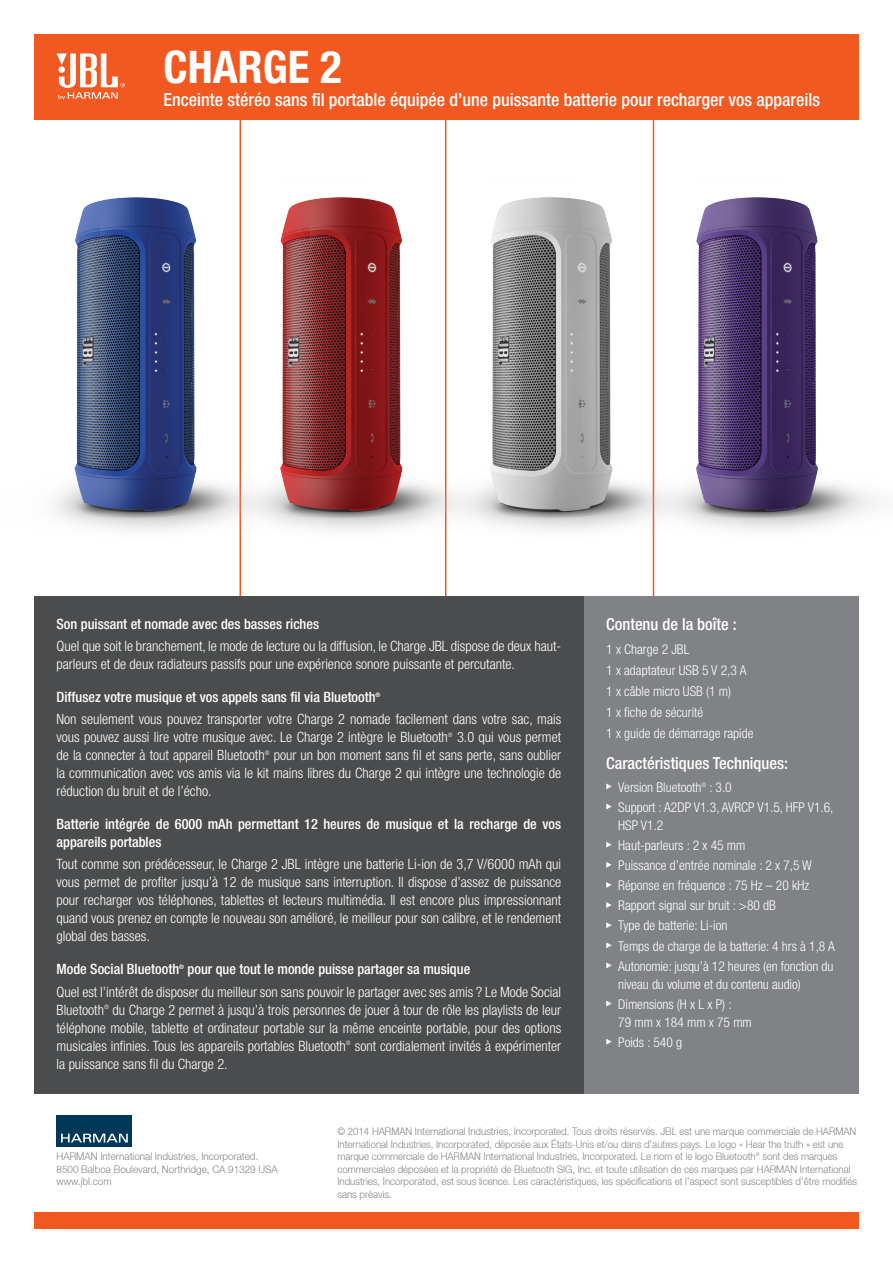
<style>
.page{position:relative;width:893px;height:1263px;background:#fff}
.page>*{position:absolute;margin:0;border:0;box-sizing:border-box;transform-origin:0 0}
.t1{font:700 condensed 45px "Helvetica Neue LT Pro";color:#fff}
.t2{font:500 condensed 18px "Helvetica Neue LT Pro";color:#fff}
.t3{font:500 condensed 16.5px "Helvetica Neue LT Pro";color:#fff}
.t4{font:300 condensed 14.25px/18px "Helvetica Neue LT Pro";color:#fff}
.t5{font:500 condensed 14.25px/18px "Helvetica Neue LT Pro";color:#fff}
.t6{font:300 condensed 13.5px/18px "Helvetica Neue LT Pro";color:#fff}
.t7{font:300 10.5px/12.6px "Helvetica Neue LT";color:#808285;scale:.92 1}
.t8{font:300 10.5px "Helvetica Neue LT";color:#808285;scale:.94 1}
.t9{font:300 condensed 6.15px "Helvetica Neue LT Pro";color:#fff}
.t10{font:500 condensed 6.15px "Helvetica Neue LT Pro";color:#fff}
</style>
<div class="page">
<hr style="left:239px;top:111px;width:2px;height:540px;background:#f15921">
<hr style="left:445px;top:111px;width:1px;height:540px;background:#f15921">
<hr style="left:653px;top:111px;width:1px;height:540px;background:#f15921">
<img style="left:54px;top:200px;width:47px;height:327px">
<img style="left:101px;top:182px;width:210px;height:356px">
<img style="left:311px;top:182px;width:205px;height:356px">
<img style="left:516px;top:182px;width:362px;height:356px">
<div style="left:34px;top:1213px;width:825px;height:16px;background:#f15921"></div>
<div style="left:57px;top:1116px;width:75px;height:31px;background:#003859"></div>
<svg style="left:61px;top:1134px;width:67px;height:8px"></svg>
<div style="left:34px;top:34px;width:825px;height:85px;background:#f15921"></div>
<svg style="left:57px;top:53px;width:68px;height:47px"></svg>
<div style="left:584px;top:596px;width:275px;height:498px;background:#808285"></div>
<svg style="left:606px;top:783px;width:6px;height:6px"></svg>
<svg style="left:606px;top:803px;width:6px;height:6px"></svg>
<svg style="left:606px;top:842px;width:6px;height:6px"></svg>
<svg style="left:606px;top:862px;width:6px;height:6px"></svg>
<svg style="left:606px;top:882px;width:6px;height:6px"></svg>
<svg style="left:606px;top:902px;width:6px;height:6px"></svg>
<svg style="left:606px;top:922px;width:6px;height:6px"></svg>
<svg style="left:606px;top:942px;width:6px;height:6px"></svg>
<svg style="left:606px;top:962px;width:6px;height:6px"></svg>
<svg style="left:606px;top:1000px;width:6px;height:6px"></svg>
<svg style="left:606px;top:1039px;width:6px;height:6px"></svg>
<div style="left:34px;top:596px;width:550px;height:498px;background:#4b4c4d"></div>
<p class="t1" style="left:163px;top:40px;width:180px">CHARGE 2</p>
<p class="t2" style="left:163px;top:89px;width:658px">Enceinte stéréo sans fil portable équipée d’une puissante batterie pour recharger vos appareils</p>
<p class="t5" style="left:57px;top:614px;width:264px">Son puissant et nomade avec des basses riches</p>
<p class="t4" style="left:57px;top:637px;width:506px">Quel que soit le branchement, le mode de lecture ou la diffusion, le Charge JBL dispose de deux haut&shy;parleurs et de deux radiateurs passifs pour une expérience sonore puissante et percutante.</p>
<p class="t5" style="left:57px;top:688px;width:321px">Diffusez votre musique et vos appels sans fil via Bluetooth</p>
<p class="t10" style="left:376px;top:691px;width:6px">®</p>
<p class="t4" style="left:57px;top:710px;width:506px">Non seulement vous pouvez transporter votre Charge 2 nomade facilement dans votre sac, mais vous pouvez aussi lire votre musique avec. Le Charge 2 intègre le Bluetooth</p>
<p class="t9" style="left:448px;top:731px;width:6px">®</p>
<p class="t4" style="left:457px;top:728px;width:106px">3.0 qui vous permet</p>
<p class="t4" style="left:57px;top:746px;width:210px">de la connecter à tout appareil Bluetooth</p>
<p class="t9" style="left:265px;top:749px;width:6px">®</p>
<p class="t4" style="left:57px;top:746px;width:506px;text-align:justify;text-indent:217px">pour un bon moment sans fil et sans perte, sans oublier la communication avec vos amis via le kit mains libres du Charge 2 qui intègre une technologie de réduction du bruit et de l’écho.</p>
<p class="t5" style="left:57px;top:815px;width:506px">Batterie intégrée de 6000 mAh permettant 12 heures de musique et la recharge de vos appareils portables</p>
<p class="t4" style="left:57px;top:855px;width:506px;text-align:justify">Tout comme son prédécesseur, le Charge 2 JBL intègre une batterie Li-ion de 3,7 V/6000 mAh qui vous permet de profiter jusqu’à 12 de musique sans interruption. Il dispose d’assez de puissance pour recharger vos téléphones, tablettes et lecteurs multimédia. Il est encore plus impressionnant quand vous prenez en compte le nouveau son amélioré, le meilleur pour son calibre, et le rendement global des basses.</p>
<p class="t5" style="left:57px;top:960px;width:124px">Mode Social Bluetooth</p>
<p class="t10" style="left:179px;top:963px;width:6px">®</p>
<p class="t5" style="left:188px;top:960px;width:284px">pour que tout le monde puisse partager sa musique</p>
<p class="t4" style="left:57px;top:982px;width:506px">Quel est l’intérêt de disposer du meilleur son sans pouvoir le partager avec ses amis ? Le Mode Social<br>Bluetooth</p>
<p class="t4" style="left:57px;top:1000px;width:506px;text-align:justify;text-indent:56px">du Charge 2 permet à jusqu’à trois personnes de jouer à tour de rôle les playlists de leur téléphone mobile, tablette et ordinateur portable sur la même enceinte portable, pour des options musicales infinies. Tous les appareils portables Bluetooth</p>
<p class="t9" style="left:104px;top:1003px;width:6px">®</p>
<p class="t9" style="left:346px;top:1039px;width:6px">®</p>
<p class="t4" style="left:355px;top:1036px;width:208px">sont cordialement invités à expérimenter</p>
<p class="t4" style="left:57px;top:1054px;width:173px">la puissance sans fil du Charge 2.</p>
<p class="t3" style="left:606px;top:615px;width:132px">Contenu de la boîte :</p>
<p class="t6" style="left:606px;top:640px;width:85px">1 x Charge 2 JBL</p>
<p class="t6" style="left:606px;top:661px;width:142px">1 x adaptateur USB 5 V 2,3 A</p>
<p class="t6" style="left:606px;top:682px;width:126px">1 x câble micro USB (1 m)</p>
<p class="t6" style="left:606px;top:703px;width:98px">1 x fiche de sécurité</p>
<p class="t6" style="left:606px;top:724px;width:149px">1 x guide de démarrage rapide</p>
<p class="t3" style="left:606px;top:753px;width:183px">Caractéristiques Techniques:</p>
<p class="t6" style="left:618px;top:778px;width:115px">Version Bluetooth<sup>®</sup> : 3.0</p>
<p class="t6" style="left:618px;top:798px;width:217px">Support : A2DP V1.3, AVRCP V1.5, HFP V1.6,<br>HSP V1.2</p>
<p class="t6" style="left:618px;top:836px;width:129px">Haut-parleurs : 2 x 45 mm</p>
<p class="t6" style="left:618px;top:856px;width:195px">Puissance d’entrée nominale : 2 x 7,5 W</p>
<p class="t6" style="left:618px;top:876px;width:193px">Réponse en fréquence : 75 Hz – 20 kHz</p>
<p class="t6" style="left:618px;top:896px;width:159px">Rapport signal sur bruit : &gt;80 dB</p>
<p class="t6" style="left:618px;top:916px;width:111px">Type de batterie: Li-ion</p>
<p class="t6" style="left:618px;top:937px;width:218px">Temps de charge de la batterie: 4 hrs à 1,8 A</p>
<p class="t6" style="left:618px;top:957px;width:217px">Autonomie: jusqu’à 12 heures (en fonction du niveau du volume et du contenu audio)</p>
<p class="t6" style="left:618px;top:995px;width:135px">Dimensions (H x L x P) :<br>79 mm x 184 mm x 75 mm</p>
<p class="t6" style="left:618px;top:1033px;width:65px">Poids : 540 g</p>
<p class="t8" style="left:57px;top:1150px;width:216px">HARMAN International Industries, Incorporated.</p>
<p class="t8" style="left:57px;top:1162px;width:237px">8500 Balboa Boulevard, Northridge, CA 91329 USA</p>
<p class="t8" style="left:57px;top:1175px;width:60px">www.jbl.com</p>
<p class="t7" style="left:337px;top:1125px;width:566px">© 2014 HARMAN International Industries, Incorporated. Tous droits réservés. JBL est une marque commerciale de HARMAN International Industries, Incorporated, déposée aux États-Unis et/ou dans d’autres pays. Le logo « Hear the truth » est une marque commerciale de HARMAN International Industries, Incorporated. Le nom et le logo Bluetooth<sup>®</sup> sont des marques commerciales déposées et la propriété de Bluetooth SIG, Inc. et toute utilisation de ces marques par HARMAN International Industries, Incorporated, est sous licence. Les caractéristiques, les spécifications et l’aspect sont susceptibles d’être modifiés sans préavis.</p>
</div>
